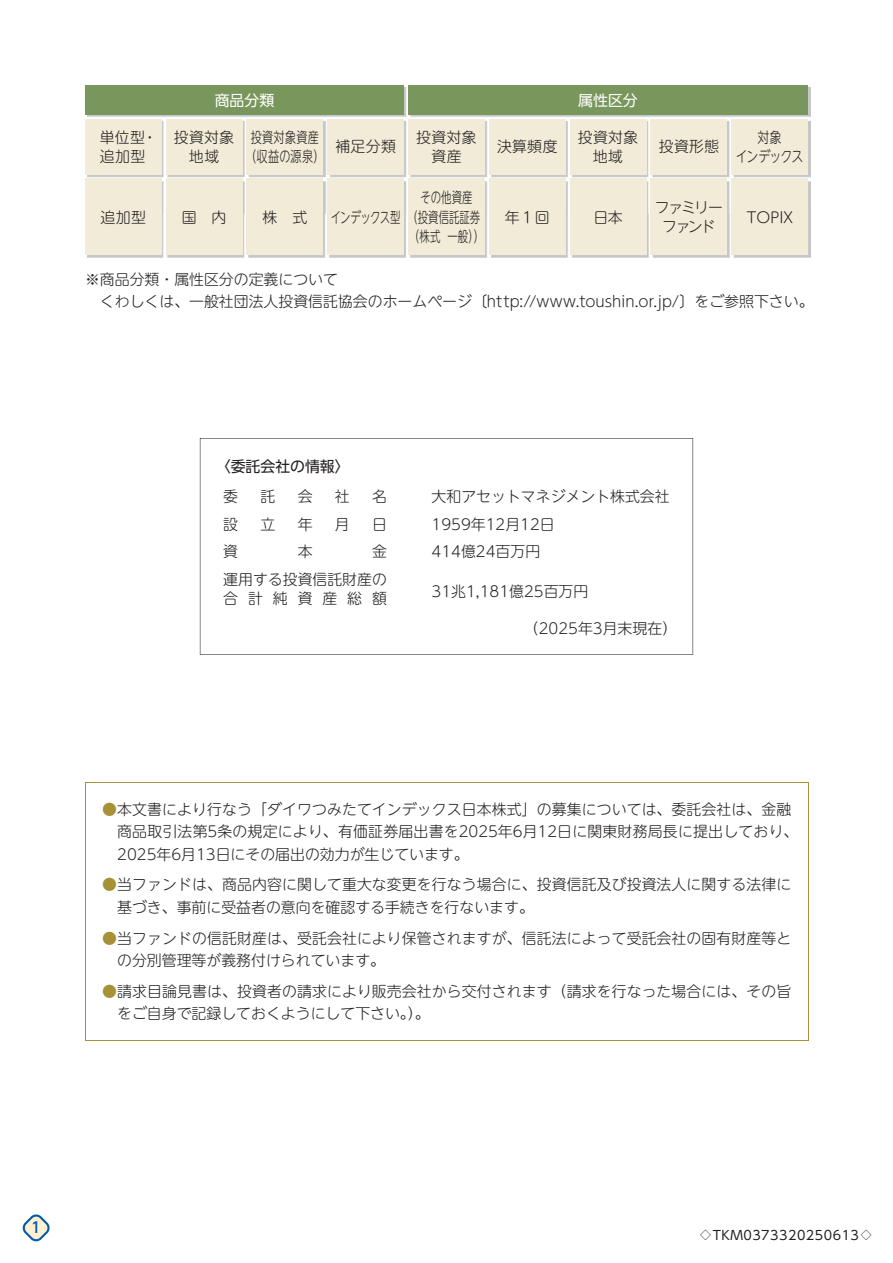
<style>
.page{position:relative;width:893px;height:1263px;background:#fff}
.page>*{position:absolute;margin:0;border:0;box-sizing:border-box;transform-origin:0 0}
.t1{font:300 14.85px/22.4px "UD Shin M Go Pro";color:#231f20}
.t2{font:300 14.85px/19.2px "UD Shin M Go Pro";color:#231f20;text-align:center;scale:.7 1}
.t3{font:300 14.85px/19.2px "UD Shin M Go Pro";letter-spacing:.025em;color:#231f20;text-align:center;scale:.75 1}
.t4{font:14.85px "UD Shin Go Pro";color:#231f20}
.t5{font:300 14.85px/19.2px "UD Shin M Go Pro";letter-spacing:-.12em;color:#231f20;text-align:center}
.t6{font:14.85px "UD Shin Go Pro";color:#fff}
.t7{font:300 14.85px/19.2px "UD Shin M Go Pro";letter-spacing:-.065em;color:#231f20;text-align:center;scale:.8 1}
.t8{font:300 14.85px "UD Shin M Go Pro";letter-spacing:.665em;color:#231f20}
.t9{font:300 14.85px "UD Shin M Go Pro";letter-spacing:-.065em;color:#231f20;scale:.7 1}
.t10{font:500 14.85px "UD Shin Go Pro";color:#015aaa}
.t11{font:12.75px "UD Shin Go Pro";letter-spacing:.04em;color:#231f20}
.s1{color:#a79137}
.s2{font-size:10.8px}
</style>
<div class="page">
<svg style="left:22px;top:1214px;width:28px;height:28px"></svg>
<svg style="left:200px;top:438px;width:493px;height:217px"></svg>
<hr style="left:85px;top:782px;width:723px;height:1px;background:#a79137">
<hr style="left:85px;top:783px;width:1px;height:257px;background:#a79137">
<hr style="left:808px;top:783px;width:1px;height:257px;background:#a79137">
<hr style="left:85px;top:1040px;width:723px;height:1px;background:#a79137">
<img style="left:87px;top:87px;width:723px;height:170px">
<div style="left:408px;top:85px;width:400px;height:30px;background:#79965c"></div>
<div style="left:85px;top:85px;width:319px;height:30px;background:#79965c"></div>
<div style="left:85px;top:119px;width:77px;height:55px;background:#f1ebd8"></div>
<div style="left:247px;top:119px;width:76px;height:55px;background:#f1ebd8"></div>
<div style="left:166px;top:119px;width:76px;height:55px;background:#f1ebd8"></div>
<div style="left:327px;top:119px;width:77px;height:55px;background:#f1ebd8"></div>
<div style="left:408px;top:119px;width:77px;height:55px;background:#f1ebd8"></div>
<div style="left:489px;top:119px;width:77px;height:55px;background:#f1ebd8"></div>
<div style="left:570px;top:119px;width:76px;height:55px;background:#f1ebd8"></div>
<div style="left:651px;top:119px;width:76px;height:55px;background:#f1ebd8"></div>
<div style="left:731px;top:119px;width:77px;height:55px;background:#f1ebd8"></div>
<div style="left:85px;top:179px;width:77px;height:76px;background:#f1ebd8"></div>
<div style="left:247px;top:179px;width:76px;height:76px;background:#f1ebd8"></div>
<div style="left:166px;top:179px;width:76px;height:76px;background:#f1ebd8"></div>
<div style="left:327px;top:179px;width:77px;height:76px;background:#f1ebd8"></div>
<div style="left:408px;top:179px;width:77px;height:76px;background:#f1ebd8"></div>
<div style="left:489px;top:179px;width:77px;height:76px;background:#f1ebd8"></div>
<div style="left:570px;top:179px;width:76px;height:76px;background:#f1ebd8"></div>
<div style="left:651px;top:179px;width:76px;height:76px;background:#f1ebd8"></div>
<div style="left:731px;top:179px;width:77px;height:76px;background:#f1ebd8"></div>
<p class="t6" style="left:215px;top:88px;width:61px">商品分類</p>
<p class="t6" style="left:578px;top:88px;width:61px">属性区分</p>
<p class="t1" style="left:100px;top:127px;width:59px;line-height:19.2px">単位型・追加型</p>
<p class="t3" style="left:245px;top:127px;width:107px">投資対象資産（収益の源泉）</p>
<p class="t1" style="left:174px;top:127px;width:62px;line-height:19.2px;text-align:center">投資対象地域</p>
<p class="t1" style="left:335px;top:135px;width:62px">補足分類</p>
<p class="t1" style="left:416px;top:127px;width:62px;line-height:19.2px;text-align:center">投資対象資産</p>
<p class="t1" style="left:497px;top:135px;width:62px">決算頻度</p>
<p class="t1" style="left:578px;top:127px;width:62px;line-height:19.2px;text-align:center">投資対象地域</p>
<p class="t1" style="left:659px;top:135px;width:62px">投資形態</p>
<p class="t7" style="left:736px;top:127px;width:86px">対象<br>インデックス</p>
<p class="t1" style="left:101px;top:205px;width:47px">追加型</p>
<p class="t1" style="left:182px;top:205px;width:46px">国　内</p>
<p class="t1" style="left:263px;top:205px;width:46px">株　式</p>
<p class="t9" style="left:331px;top:205px;width:101px">インデックス型</p>
<p class="t2" style="left:407px;top:187px;width:111px">その他資産<br>（投資信託証券（株式 一般））</p>
<p class="t1" style="left:505px;top:205px;width:46px">年１回</p>
<p class="t1" style="left:593px;top:205px;width:31px">日本</p>
<p class="t5" style="left:655px;top:197px;width:70px">ファミリーファンド</p>
<p class="t1" style="left:746px;top:205px;width:48px">TOPIX</p>
<p class="t1" style="left:85px;top:268px;width:730px;line-height:21.3px">※商品分類・属性区分の定義について<br>　くわしくは、一般社団法人投資信託協会のホームページ〔http://www.toushin.or.jp/〕をご参照下さい。</p>
<p class="t4" style="left:216px;top:455px;width:135px">〈委託会社の情報〉</p>
<p class="t1" style="left:223px;top:484px;width:16px">委</p>
<p class="t1" style="left:260px;top:484px;width:16px">託</p>
<p class="t1" style="left:298px;top:484px;width:16px">会</p>
<p class="t1" style="left:335px;top:484px;width:16px">社</p>
<p class="t1" style="left:372px;top:484px;width:16px">名</p>
<p class="t1" style="left:223px;top:512px;width:16px">設</p>
<p class="t1" style="left:260px;top:512px;width:16px">立</p>
<p class="t1" style="left:298px;top:512px;width:16px">年</p>
<p class="t1" style="left:335px;top:512px;width:16px">月</p>
<p class="t1" style="left:372px;top:512px;width:16px">日</p>
<p class="t1" style="left:223px;top:540px;width:16px">資</p>
<p class="t1" style="left:298px;top:540px;width:16px">本</p>
<p class="t1" style="left:223px;top:537px;width:165px;line-height:27.6px;text-align:right">金<br>運用する投資信託財産の</p>
<p class="t8" style="left:223px;top:586px;width:165px">合計純資産総額</p>
<p class="t1" style="left:432px;top:482px;width:240px;line-height:27.6px">大和アセットマネジメント株式会社<br>1959年12月12日<br>414億24百万円</p>
<p class="t1" style="left:432px;top:579px;width:158px">31兆1,181億25百万円</p>
<p class="t1" style="left:524px;top:616px;width:155px">（2025年3月末現在）</p>
<p class="t1" style="left:117px;top:797px;width:683px;text-indent:-15px"><span class="s1">●</span>本文書により行なう「ダイワつみたてインデックス日本株式」の募集については、委託会社は、金融商品取引法第5条の規定により、有価証券届出書を2025年6月12日に関東財務局長に提出しており、<br>2025年6月13日にその届出の効力が生じています。</p>
<p class="t1" style="left:117px;top:873px;width:676px;text-indent:-15px"><span class="s1">●</span>当ファンドは、商品内容に関して重大な変更を行なう場合に、投資信託及び投資法人に関する法律に基づき、事前に受益者の意向を確認する手続きを行ないます。</p>
<p class="t1" style="left:117px;top:926px;width:676px;text-indent:-15px"><span class="s1">●</span>当ファンドの信託財産は、受託会社により保管されますが、信託法によって受託会社の固有財産等との分別管理等が義務付けられています。</p>
<p class="t1" style="left:117px;top:979px;width:676px;text-indent:-15px"><span class="s1">●</span>請求目論見書は、投資者の請求により販売会社から交付されます（請求を行なった場合には、その旨をご自身で記録しておくようにして下さい。）。</p>
<p class="t10" style="left:31px;top:1215px;width:11px">1</p>
<p class="t11" style="left:700px;top:1225px;width:173px"><span class="s2">◇</span>TKM0373320250613 <span class="s2">◇</span></p>
</div>
